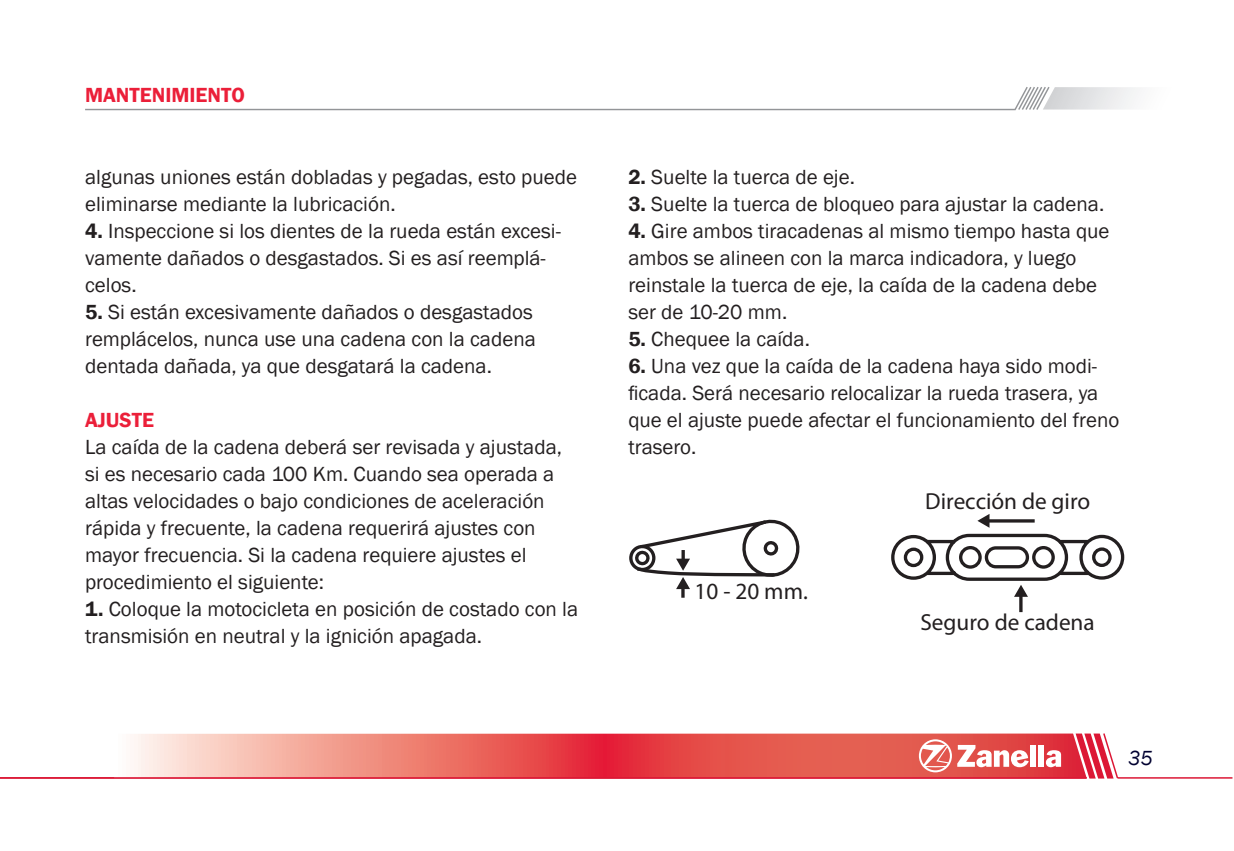
<style>
.page{position:relative;width:1234px;height:851px;background:#fff}
.page>*{position:absolute;margin:0;border:0;box-sizing:border-box;transform-origin:0 0}
.t1{font:23.1px "Myriad Pro";color:#231f20}
.t2{font:21px/27px "Franklin Gothic";color:#231f20}
.t3{font:600 21px "Franklin Gothic";color:#eb1f39}
.t4{font:italic 21px "Franklin Gothic";color:#000030}
.s1{font-weight:600}
</style>
<div class="page">
<svg style="left:134px;top:733px;width:941px;height:44px;background:#eb736d"></svg>
<svg style="left:1075px;top:733px;width:158px;height:46px"></svg>
<hr style="left:0;top:777px;width:1086px;height:1px;background:#dc1735">
<svg style="left:1045px;top:750px;width:15px;height:17px"></svg>
<div style="left:1030px;top:744px;width:5px;height:22px;background:#fff"></div>
<div style="left:1038px;top:744px;width:5px;height:22px;background:#fff"></div>
<svg style="left:957px;top:744px;width:71px;height:23px"></svg>
<svg style="left:918px;top:739px;width:33px;height:33px"></svg>
<svg style="left:85px;top:87px;width:1053px;height:24px"></svg>
<svg style="left:630px;top:546px;width:23px;height:23px"></svg>
<div style="left:629px;top:544px;width:26px;height:27px;border:3px solid #231f20;border-radius:50%"></div>
<div style="left:634px;top:550px;width:16px;height:15px;border:3px solid #231f20;border-radius:50%"></div>
<svg style="left:635px;top:519px;width:165px;height:79px"></svg>
<svg style="left:1019px;top:599px;width:3px;height:13px"></svg>
<svg style="left:891px;top:514px;width:234px;height:85px"></svg>
<p class="t3" style="left:85px;top:82px;width:161px">MANTENIMIENTO</p>
<p class="t2" style="left:85px;top:164px;width:493px">algunas uniones están dobladas y pegadas, esto puede eliminarse mediante la lubricación.</p>
<p class="t2" style="left:85px;top:218px;width:477px"><span class="s1">4.</span> Inspeccione si los dientes de la rueda están excesi&shy;vamente dañados o desgastados. Si es así reemplá&shy;celos.</p>
<p class="t2" style="left:85px;top:299px;width:452px"><span class="s1">5.</span> Si están excesivamente dañados o desgastados remplácelos, nunca use una cadena con la cadena dentada dañada, ya que desgatará la cadena.</p>
<p class="t3" style="left:85px;top:407px;width:70px">AJUSTE</p>
<p class="t2" style="left:85px;top:434px;width:478px">La caída de la cadena deberá ser revisada y ajustada, si es necesario cada 100 Km. Cuando sea operada a altas velocidades o bajo condiciones de aceleración rápida y frecuente, la cadena requerirá ajustes con mayor frecuencia. Si la cadena requiere ajustes el procedimiento el siguiente:</p>
<p class="t2" style="left:85px;top:596px;width:494px"><span class="s1">1.</span> Coloque la motocicleta en posición de costado con la transmisión en neutral y la ignición apagada.</p>
<p class="t2" style="left:628px;top:164px;width:228px"><span class="s1">2.</span> Suelte la tuerca de eje.</p>
<p class="t2" style="left:628px;top:191px;width:477px"><span class="s1">3.</span> Suelte la tuerca de bloqueo para ajustar la cadena.</p>
<p class="t2" style="left:628px;top:218px;width:482px"><span class="s1">4.</span> Gire ambos tiracadenas al mismo tiempo hasta que ambos se alineen con la marca indicadora, y luego reinstale la tuerca de eje, la caída de la cadena debe ser de 10-20 mm.</p>
<p class="t2" style="left:628px;top:326px;width:183px"><span class="s1">5.</span> Chequee la caída.</p>
<p class="t2" style="left:628px;top:353px;width:492px"><span class="s1">6.</span> Una vez que la caída de la cadena haya sido modi&shy;ficada. Será necesario relocalizar la rueda trasera, ya que el ajuste puede afectar el funcionamiento del freno trasero.</p>
<p class="t1" style="left:694px;top:576px;width:115px">10 - 20 mm.</p>
<p class="t1" style="left:925px;top:487px;width:166px">Dirección de giro</p>
<p class="t1" style="left:920px;top:608px;width:176px">Seguro de cadena</p>
<p class="t4" style="left:1127px;top:744px;width:26px">35</p>
</div>
